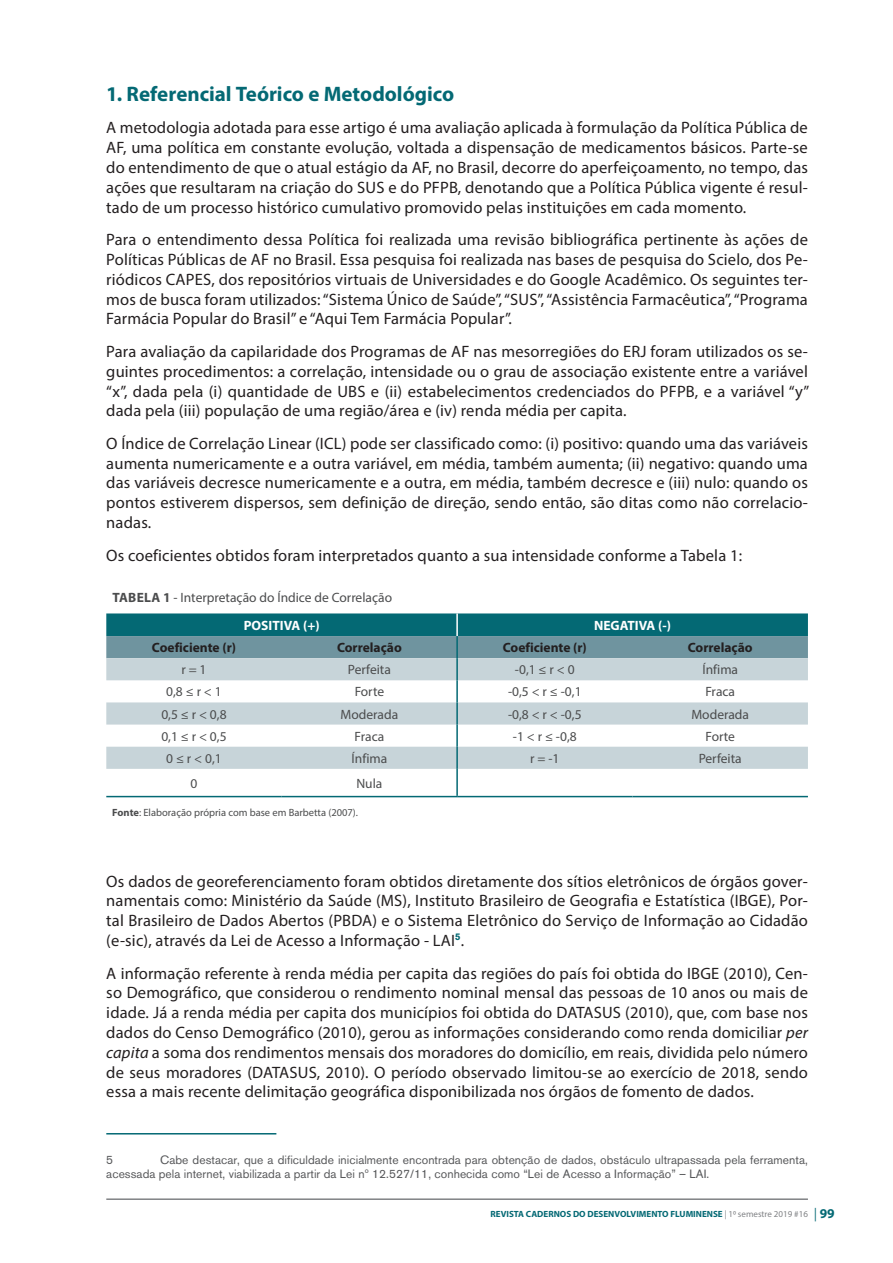
<style>
.page{position:relative;width:893px;height:1263px;background:#fff}
.page>*{position:absolute;margin:0;border:0;box-sizing:border-box;transform-origin:0 0}
.t1{font:700 21px "Myriad Pro";color:#046974}
.t2{font:16.5px/19.8px "Myriad Pro";letter-spacing:.01em;color:#231f20;text-align:justify}
.t3{font:13.5px/28.3px "Myriad Pro";color:#4b4c4d}
.t4{font:700 13.5px "Myriad Pro";color:#231f20}
.t5{font:700 13.5px "Myriad Pro";color:#fff}
.t6{font:12px/14.4px "Akzidenz Grotesk BE";letter-spacing:.005em;color:#57585a}
.t7{font:10.5px "Myriad Pro";color:#4b4c4d}
.t8{font:700 9px "Myriad Pro";color:#046974}
.s1{font-weight:700}
.s2{font-weight:700;color:#fff}
.s3{font-style:italic}
.s4{font-weight:400;font-stretch:condensed;color:#808285}
.s5{font-weight:400;color:#808285}
.s6{font-weight:400;font-stretch:condensed;font-size:13.5px}
.s7{font-size:13.5px}
</style>
<div class="page">
<hr style="left:106px;top:1198px;width:702px;height:2px;background:#808285">
<svg style="left:106px;top:613px;width:702px;height:45px;background:#3b808a"></svg>
<svg style="left:106px;top:658px;width:702px;height:111px;fill:#c7d4d9"></svg>
<hr style="left:456px;top:658px;width:2px;height:22px;background:#046974">
<hr style="left:456px;top:680px;width:2px;height:22px;background:#046974">
<hr style="left:456px;top:702px;width:2px;height:22px;background:#046974">
<hr style="left:456px;top:724px;width:2px;height:23px;background:#046974">
<hr style="left:456px;top:747px;width:2px;height:22px;background:#046974">
<hr style="left:456px;top:769px;width:2px;height:27px;background:#046974">
<hr style="left:456px;top:613px;width:2px;height:23px;background:#fff">
<hr style="left:106px;top:796px;width:176px;height:1px;background:#046974">
<hr style="left:282px;top:796px;width:175px;height:1px;background:#046974">
<hr style="left:457px;top:796px;width:175px;height:1px;background:#046974">
<hr style="left:632px;top:796px;width:176px;height:1px;background:#046974">
<hr style="left:456px;top:636px;width:2px;height:22px;background:#046974">
<hr style="left:106px;top:1133px;width:170px;height:1px;background:#046974">
<p class="t1" style="left:106px;top:80px;width:349px">1. Referencial Teórico e Metodológico</p>
<p class="t2" style="left:106px;top:118px;width:703px">A metodologia adotada para esse artigo é uma avaliação aplicada à formulação da Política Pública de AF, uma política em constante evolução, voltada a dispensação de medicamentos básicos. Parte-se do entendimento de que o atual estágio da AF, no Brasil, decorre do aperfeiçoamento, no tempo, das ações que resultaram na criação do SUS e do PFPB, denotando que a Política Pública vigente é resul&shy;tado de um processo histórico cumulativo promovido pelas instituições em cada momento.</p>
<p class="t2" style="left:106px;top:229px;width:703px">Para o entendimento dessa Política foi realizada uma revisão bibliográfica pertinente às ações de Políticas Públicas de AF no Brasil. Essa pesquisa foi realizada nas bases de pesquisa do Scielo, dos Pe&shy;riódicos CAPES, dos repositórios virtuais de Universidades e do Google Acadêmico. Os seguintes ter&shy;mos de busca foram utilizados: “Sistema Único de Saúde”, “SUS”, “Assistência Farmacêutica”, “Programa Farmácia Popular do Brasil” e “Aqui Tem Farmácia Popular”.</p>
<p class="t2" style="left:106px;top:341px;width:704px">Para avaliação da capilaridade dos Programas de AF nas mesorregiões do ERJ foram utilizados os se&shy;guintes procedimentos: a correlação, intensidade ou o grau de associação existente entre a variável “x”, dada pela (i) quantidade de UBS e (ii) estabelecimentos credenciados do PFPB, e a variável “y” dada pela (iii) população de uma região/área e (iv) renda média per capita.</p>
<p class="t2" style="left:106px;top:433px;width:703px">O Índice de Correlação Linear (ICL) pode ser classificado como: (i) positivo: quando uma das variáveis aumenta numericamente e a outra variável, em média, também aumenta; (ii) negativo: quando uma das variáveis decresce numericamente e a outra, em média, também decresce e (iii) nulo: quando os pontos estiverem dispersos, sem definição de direção, sendo então, são ditas como não correlacio&shy;nadas.</p>
<p class="t2" style="left:106px;top:545px;width:637px">Os coeficientes obtidos foram interpretados quanto a sua intensidade conforme a Tabela 1:</p>
<p class="t3" style="left:244px;top:583px;width:150px;text-indent:-131px"><span class="s1">TABELA 1</span> - Interpretação do Índice de Correlação<br><span class="s2">POSITIVA (+)</span></p>
<p class="t5" style="left:594px;top:616px;width:78px">NEGATIVA (-)</p>
<p class="t4" style="left:152px;top:639px;width:86px">Coeficiente (r)</p>
<p class="t4" style="left:337px;top:639px;width:66px">Correlação</p>
<p class="t4" style="left:503px;top:639px;width:86px">Coeficiente (r)</p>
<p class="t4" style="left:688px;top:639px;width:66px">Correlação</p>
<p class="t3" style="left:181px;top:655px;width:27px">r = 1</p>
<p class="t3" style="left:348px;top:655px;width:45px">Perfeita</p>
<p class="t3" style="left:515px;top:655px;width:61px">-0,1 ≤ r &lt; 0</p>
<p class="t3" style="left:702px;top:655px;width:37px">Ínfima</p>
<p class="t3" style="left:166px;top:677px;width:57px">0,8 ≤ r &lt; 1</p>
<p class="t3" style="left:355px;top:677px;width:31px">Forte</p>
<p class="t3" style="left:508px;top:677px;width:75px">-0,5 &lt; r ≤ -0,1</p>
<p class="t3" style="left:705px;top:677px;width:31px">Fraca</p>
<p class="t3" style="left:161px;top:700px;width:67px">0,5 ≤ r &lt; 0,8</p>
<p class="t3" style="left:341px;top:700px;width:59px">Moderada</p>
<p class="t3" style="left:508px;top:700px;width:75px">-0,8 &lt; r &lt; -0,5</p>
<p class="t3" style="left:691px;top:700px;width:59px">Moderada</p>
<p class="t3" style="left:161px;top:722px;width:67px">0,1 ≤ r &lt; 0,5</p>
<p class="t3" style="left:355px;top:722px;width:31px">Fraca</p>
<p class="t3" style="left:513px;top:722px;width:65px">-1 &lt; r ≤ -0,8</p>
<p class="t3" style="left:705px;top:722px;width:31px">Forte</p>
<p class="t3" style="left:166px;top:744px;width:57px">0 ≤ r &lt; 0,1</p>
<p class="t3" style="left:352px;top:744px;width:37px">Ínfima</p>
<p class="t3" style="left:530px;top:744px;width:31px">r = -1</p>
<p class="t3" style="left:699px;top:744px;width:45px">Perfeita</p>
<p class="t3" style="left:191px;top:769px;width:8px">0</p>
<p class="t3" style="left:356px;top:769px;width:28px">Nula</p>
<p class="t7" style="left:112px;top:806px;width:247px"><span class="s1">Fonte</span>: Elaboração própria com base em Barbetta (2007).</p>
<p class="t2" style="left:106px;top:871px;width:703px">Os dados de georeferenciamento foram obtidos diretamente dos sítios eletrônicos de órgãos gover&shy;namentais como: Ministério da Saúde (MS), Instituto Brasileiro de Geografia e Estatística (IBGE), Por&shy;tal Brasileiro de Dados Abertos (PBDA) e o Sistema Eletrônico do Serviço de Informação ao Cidadão (e-sic), através da Lei de Acesso a Informação - LAI<sup>5</sup>.</p>
<p class="t2" style="left:106px;top:963px;width:703px">A informação referente à renda média per capita das regiões do país foi obtida do IBGE (2010), Cen&shy;so Demográfico, que considerou o rendimento nominal mensal das pessoas de 10 anos ou mais de idade. Já a renda média per capita dos municípios foi obtida do DATASUS (2010), que, com base nos dados do Censo Demográfico (2010), gerou as informações considerando como renda domiciliar <span class="s3">per capita</span> a soma dos rendimentos mensais dos moradores do domicílio, em reais, dividida pelo número de seus moradores (DATASUS, 2010). O período observado limitou-se ao exercício de 2018, sendo essa a mais recente delimitação geográfica disponibilizada nos órgãos de fomento de dados.</p>
<p class="t6" style="left:106px;top:1152px;width:703px;text-indent:54px">Cabe destacar, que a dificuldade inicialmente encontrada para obtenção de dados, obstáculo ultrapassada pela ferramenta, acessada pela internet, viabilizada a partir da Lei nº 12.527/11, conhecida como “Lei de Acesso a Informação” – LAI.</p>
<p class="t6" style="left:106px;top:1152px;width:8px">5</p>
<p class="t8" style="left:491px;top:1208px;width:346px">REVISTA CADERNOS DO DESENVOLVIMENTO FLUMINENSE <span class="s4">|</span> <span class="s5">10 semestre 2019 #16</span> <span class="s6">|</span> <span class="s7">99</span></p>
</div>
